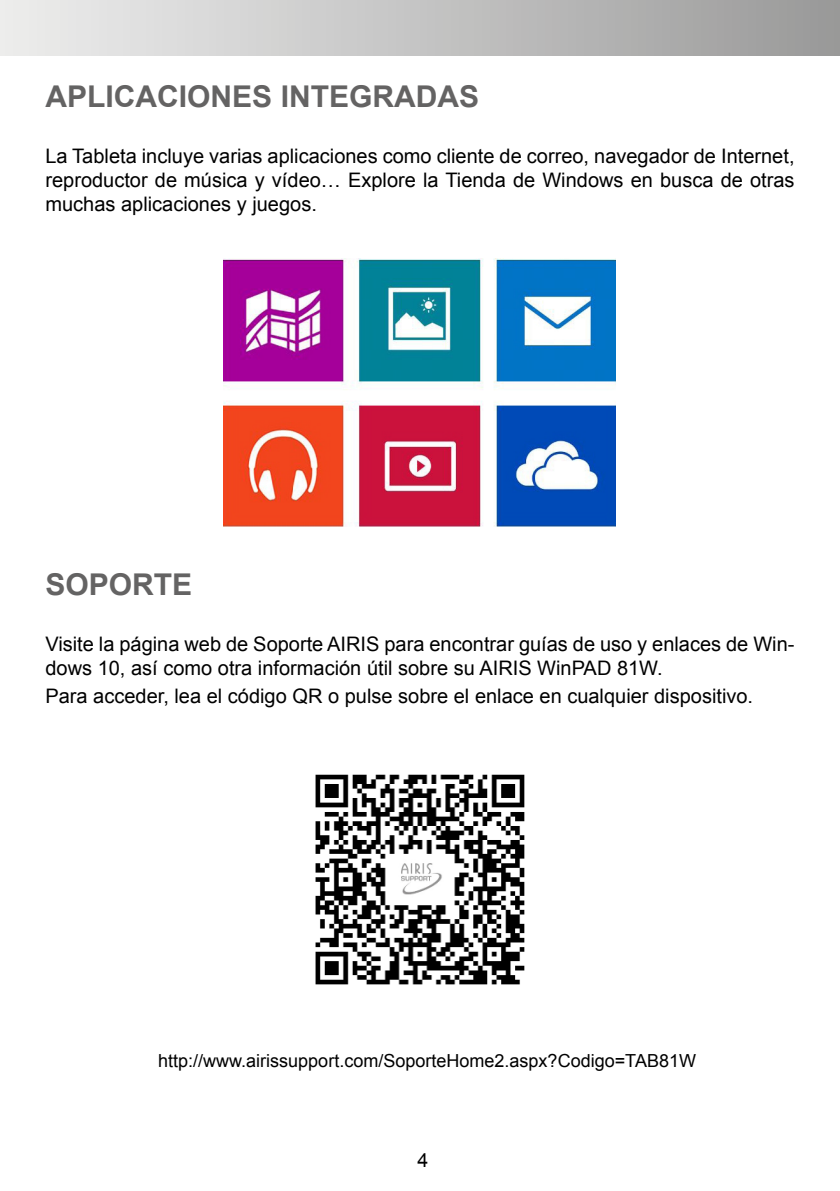
<style>
.page{position:relative;width:840px;height:1191px;background:#fff}
.page>*{position:absolute;margin:0;border:0;box-sizing:border-box;transform-origin:0 0}
.t1{font:700 30px "Arial";color:#646363}
.t2{font:20px/24px "Arial";color:#000;text-align:justify}
.t3{font:19.6px "Arial";color:#000}
.t4{font:18px "Arial";color:#000}
</style>
<div class="page">
<div style="left:0;top:0;width:839px;height:55px;background:linear-gradient(to right,#eee,#9a9a99)"></div>
<img style="left:223px;top:258px;width:392px;height:268px">
<img style="left:315px;top:774px;width:210px;height:211px">
<h1 class="t1" style="left:45px;top:76px;width:435px">APLICACIONES INTEGRADAS</h1>
<p class="t2" style="left:45px;top:145px;width:750px">La Tableta incluye varias aplicaciones como cliente de correo, navegador de Internet, reproductor de música y vídeo… Explore la Tienda de Windows en busca de otras muchas aplicaciones y juegos.</p>
<h1 class="t1" style="left:45px;top:564px;width:148px">SOPORTE</h1>
<p class="t2" style="left:45px;top:632px;width:750px">Visite la página web de Soporte AIRIS para encontrar guías de uso y enlaces de Win&shy;dows 10, así como otra información útil sobre su AIRIS WinPAD 81W.</p>
<p class="t2" style="left:45px;top:684px;width:709px">Para acceder, lea el código QR o pulse sobre el enlace en cualquier dispositivo.</p>
<p class="t4" style="left:158px;top:1049px;width:539px">http://www.airissupport.com/SoporteHome2.aspx?Codigo=TAB81W</p>
<p class="t3" style="left:417px;top:1147px;width:12px">4</p>
</div>
